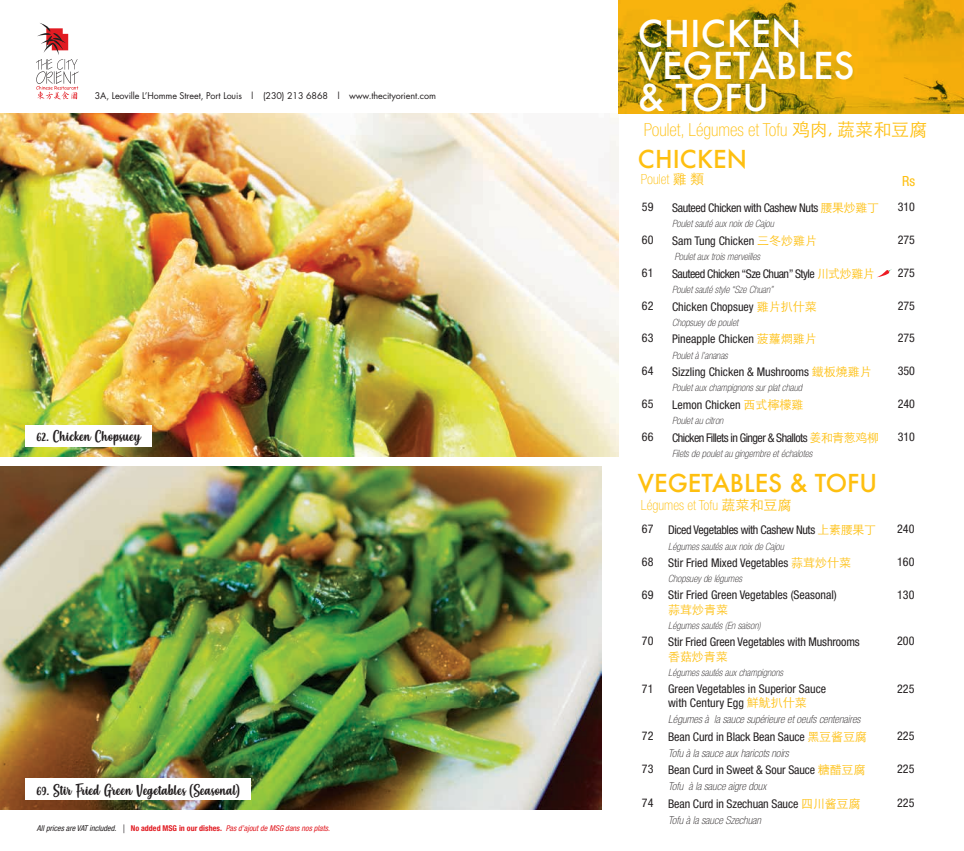
<style>
.page{position:relative;width:964px;height:851px;background:#fff}
.page>*{position:absolute;margin:0;border:0;box-sizing:border-box;transform-origin:0 0}
.t1{font:500 36px/32px "Futura";color:#fff}
.t2{font:500 24px "Futura";color:#febf0f}
.t3{font:100 condensed 18px "Helvetica Neue LT Std";color:#febf0f}
.t4{font:14px "Misses";color:#231f20}
.t5{font:100 condensed 14px "Helvetica Neue LT Std";color:#febf0f}
.t6{font:condensed 14px "Helvetica Neue LT Std";color:#febf0f}
.t7{font:condensed 12px/14.4px "Helvetica Neue LT Std";color:#231f20;text-align:center}
.t8{font:condensed 12px "Helvetica Neue LT Std";letter-spacing:-.03em;color:#231f20}
.t9{font:condensed 12px "Helvetica Neue LT Std";letter-spacing:-.045em;color:#231f20}
.t10{font:condensed 12px "Helvetica Neue LT Std";letter-spacing:-.04em;color:#231f20}
.t11{font:300 12px "ST Heiti SC";letter-spacing:-.005em;color:#febf0f}
.t12{font:italic 100 condensed 11px "Helvetica Neue LT Std";color:#231f20}
.t13{font:italic 100 condensed 10px "Helvetica Neue LT Std";color:#231f20}
.t14{font:9px "Futura";letter-spacing:-.01em;color:#231f20}
.t15{font:italic condensed 8px "Helvetica Neue LT Std";color:#e11b22}
.s1{color:#231f20}
.s2{font-weight:700;font-style:normal}
.s3{font-style:normal}
.s4{font-family:"ST Heiti SC";font-weight:300;font-stretch:normal}
.s5{font-family:"ST Heiti SC";font-weight:300;font-stretch:normal;color:#febf0f}
</style>
<div class="page">
<svg style="left:36px;top:23px;width:43px;height:76px"></svg>
<img style="left:0;top:113px;width:618px;height:343px">
<img style="left:0;top:466px;width:601px;height:343px">
<div style="left:26px;top:778px;width:225px;height:22px;background:#fff"></div>
<div style="left:26px;top:425px;width:126px;height:22px;background:#fff"></div>
<img style="left:618px;top:0;width:346px;height:113px">
<svg style="left:877px;top:269px;width:15px;height:8px"></svg>
<p class="t14" style="left:95px;top:90px;width:343px">3A, Leoville L’Homme Street, Port Louis | (230) 213 6868 | www.thecityorient.com</p>
<p class="t4" style="left:36px;top:426px;width:106px">62. Chicken Chopsuey</p>
<p class="t4" style="left:36px;top:780px;width:206px">69. Stir Fried Green Vegetables (Seasonal)</p>
<p class="t15" style="left:37px;top:823px;width:295px"><span class="s1">All prices are VAT included. |</span> <span class="s2">No added MSG in our dishes.</span> Pas d’ajout de MSG dans nos plats<span class="s3">.</span></p>
<h1 class="t1" style="left:638px;top:17px;width:218px">CHICKEN<br>VEGETABLES &amp; TOFU</h1>
<h3 class="t3" style="left:644px;top:119px;width:285px">Poulet, Légumes et Tofu <span class="s4">鸡肉, 蔬菜和豆腐</span></h3>
<h2 class="t2" style="left:638px;top:142px;width:111px">CHICKEN</h2>
<p class="t5" style="left:641px;top:171px;width:65px">Poulet <span class="s4">雞 類</span></p>
<p class="t6" style="left:902px;top:173px;width:14px">Rs</p>
<p class="t7" style="left:642px;top:199px;width:13px">59</p>
<p class="t8" style="left:672px;top:201px;width:208px">Sauteed Chicken with Cashew Nuts <span class="s5">腰果炒雞丁</span></p>
<p class="t7" style="left:898px;top:199px;width:19px">310</p>
<p class="t13" style="left:672px;top:218px;width:103px">Poulet sauté aux noix de Cajou</p>
<p class="t7" style="left:642px;top:232px;width:13px">60</p>
<p class="t7" style="left:672px;top:233px;width:147px">Sam Tung Chicken <span class="s5">三冬炒雞片</span></p>
<p class="t7" style="left:898px;top:232px;width:19px">275</p>
<p class="t13" style="left:674px;top:251px;width:87px">Poulet aux trois merveilles</p>
<p class="t7" style="left:642px;top:265px;width:13px">61</p>
<p class="t10" style="left:672px;top:266px;width:204px">Sauteed Chicken “Sze Chuan” Style <span class="s5">川式炒雞片</span></p>
<p class="t7" style="left:898px;top:265px;width:19px">275</p>
<p class="t13" style="left:672px;top:283px;width:103px">Poulet sauté style “Sze Chuan”</p>
<p class="t7" style="left:642px;top:298px;width:13px">62</p>
<p class="t7" style="left:672px;top:299px;width:146px">Chicken Chopsuey <span class="s5">雞片扒什菜</span></p>
<p class="t7" style="left:898px;top:298px;width:19px">275</p>
<p class="t13" style="left:672px;top:316px;width:68px">Chopsuey de poulet</p>
<p class="t7" style="left:642px;top:331px;width:13px">63</p>
<p class="t7" style="left:672px;top:332px;width:146px">Pineapple Chicken <span class="s5">菠蘿燜雞片</span></p>
<p class="t7" style="left:898px;top:331px;width:19px">275</p>
<p class="t13" style="left:672px;top:349px;width:57px">Poulet à l’ananas</p>
<p class="t7" style="left:642px;top:363px;width:13px">64</p>
<p class="t7" style="left:672px;top:364px;width:201px">Sizzling Chicken &amp; Mushrooms <span class="s5">鐵板燒雞片</span></p>
<p class="t7" style="left:898px;top:363px;width:19px">350</p>
<p class="t13" style="left:672px;top:382px;width:131px">Poulet aux champignons sur plat chaud</p>
<p class="t7" style="left:642px;top:396px;width:13px">65</p>
<p class="t7" style="left:672px;top:397px;width:133px">Lemon Chicken <span class="s5">西式檸檬雞</span></p>
<p class="t7" style="left:898px;top:396px;width:19px">240</p>
<p class="t13" style="left:672px;top:415px;width:53px">Poulet au citron</p>
<p class="t7" style="left:642px;top:429px;width:13px">66</p>
<p class="t9" style="left:672px;top:430px;width:208px">Chicken Fillets in Ginger &amp; Shallots <span class="s5">姜和青葱鸡柳</span></p>
<p class="t7" style="left:898px;top:429px;width:19px">310</p>
<p class="t13" style="left:672px;top:448px;width:142px">Filets de poulet au gingembre et échalotes</p>
<p class="t5" style="left:641px;top:496px;width:152px">Légumes et Tofu <span class="s4">蔬菜和豆腐</span></p>
<h2 class="t2" style="left:638px;top:467px;width:241px">VEGETABLES &amp; TOFU</h2>
<p class="t8" style="left:642px;top:523px;width:236px">67 Diced Vegetables with Cashew Nuts <span class="s5">上素腰果丁</span></p>
<p class="t7" style="left:897px;top:522px;width:19px">240</p>
<p class="t13" style="left:668px;top:540px;width:117px">Légumes sautés aux noix de Cajou</p>
<p class="t7" style="left:642px;top:555px;width:211px">68 Stir Fried Mixed Vegetables <span class="s5">蒜茸炒什菜</span></p>
<p class="t7" style="left:897px;top:554px;width:19px">160</p>
<p class="t13" style="left:668px;top:573px;width:75px">Chopsuey de légumes</p>
<p class="t7" style="left:642px;top:587px;width:196px">69 Stir Fried Green Vegetables (Seasonal)</p>
<p class="t11" style="left:668px;top:598px;width:61px">蒜茸炒青菜</p>
<p class="t7" style="left:897px;top:587px;width:19px">130</p>
<p class="t13" style="left:668px;top:619px;width:94px">Légumes sautés (En saison)</p>
<p class="t7" style="left:642px;top:634px;width:219px">70 Stir Fried Green Vegetables with Mushrooms</p>
<p class="t11" style="left:668px;top:646px;width:61px">香菇炒青菜</p>
<p class="t7" style="left:897px;top:633px;width:19px">200</p>
<p class="t13" style="left:668px;top:666px;width:116px">Légumes sautés aux champignons</p>
<p class="t7" style="left:642px;top:681px;width:186px">71 Green Vegetables in Superior Sauce with Century Egg <span class="s5">鮮魷扒什菜</span></p>
<p class="t7" style="left:897px;top:681px;width:19px">225</p>
<p class="t12" style="left:668px;top:712px;width:194px">Légumes à la sauce supérieure et oeufs centenaires</p>
<p class="t7" style="left:642px;top:729px;width:226px">72 Bean Curd in Black Bean Sauce <span class="s5">黑豆酱豆腐</span></p>
<p class="t7" style="left:897px;top:728px;width:19px">225</p>
<p class="t12" style="left:668px;top:746px;width:122px">Tofu à la sauce aux haricots noirs</p>
<p class="t7" style="left:642px;top:762px;width:225px">73 Bean Curd in Sweet &amp; Sour Sauce <span class="s5">糖醋豆腐</span></p>
<p class="t7" style="left:897px;top:761px;width:19px">225</p>
<p class="t12" style="left:668px;top:779px;width:100px">Tofu à la sauce aigre doux</p>
<p class="t7" style="left:642px;top:796px;width:220px">74 Bean Curd in Szechuan Sauce <span class="s5">四川酱豆腐</span></p>
<p class="t7" style="left:897px;top:795px;width:19px">225</p>
<p class="t12" style="left:668px;top:813px;width:94px">Tofu à la sauce Szechuan</p>
</div>
